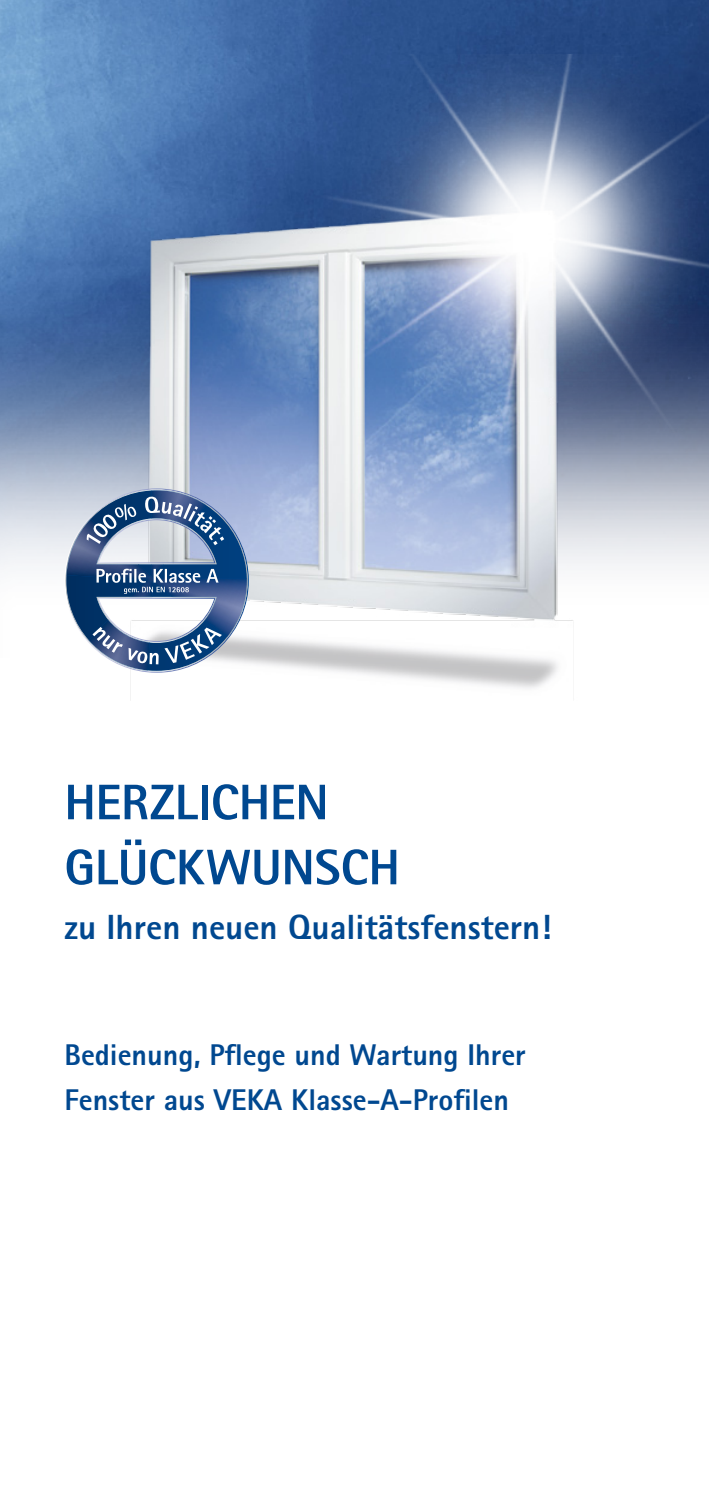
<style>
.page{position:relative;width:709px;height:1489px;background:#fff}
.page>*{position:absolute;margin:0;border:0;box-sizing:border-box;transform-origin:0 0}
.t1{font:800 50px/65px "Rotis Sans Serif Std";letter-spacing:-.005em;color:#004890}
.t2{font:800 35px "Rotis Sans Serif Std";color:#004890}
.t3{font:800 30px/45px "Rotis Sans Serif Std";color:#004890}
</style>
<div class="page">
<img style="left:0;top:0;width:709px;height:287px">
<svg style="left:0;top:287px;width:128px;height:280px"></svg>
<img style="left:128px;top:55px;width:581px;height:645px">
<svg style="left:64px;top:488px;width:185px;height:184px"></svg>
<h1 class="t1" style="left:64px;top:769px;width:337px">HERZLICHEN<br>GLÜCKWUNSCH</h1>
<p class="t2" style="left:64px;top:905px;width:488px">zu Ihren neuen Qualitätsfenstern!</p>
<p class="t3" style="left:64px;top:1031px;width:463px">Bedienung, Pflege und Wartung Ihrer<br>Fenster aus VEKA Klasse-A-Profilen</p>
</div>
